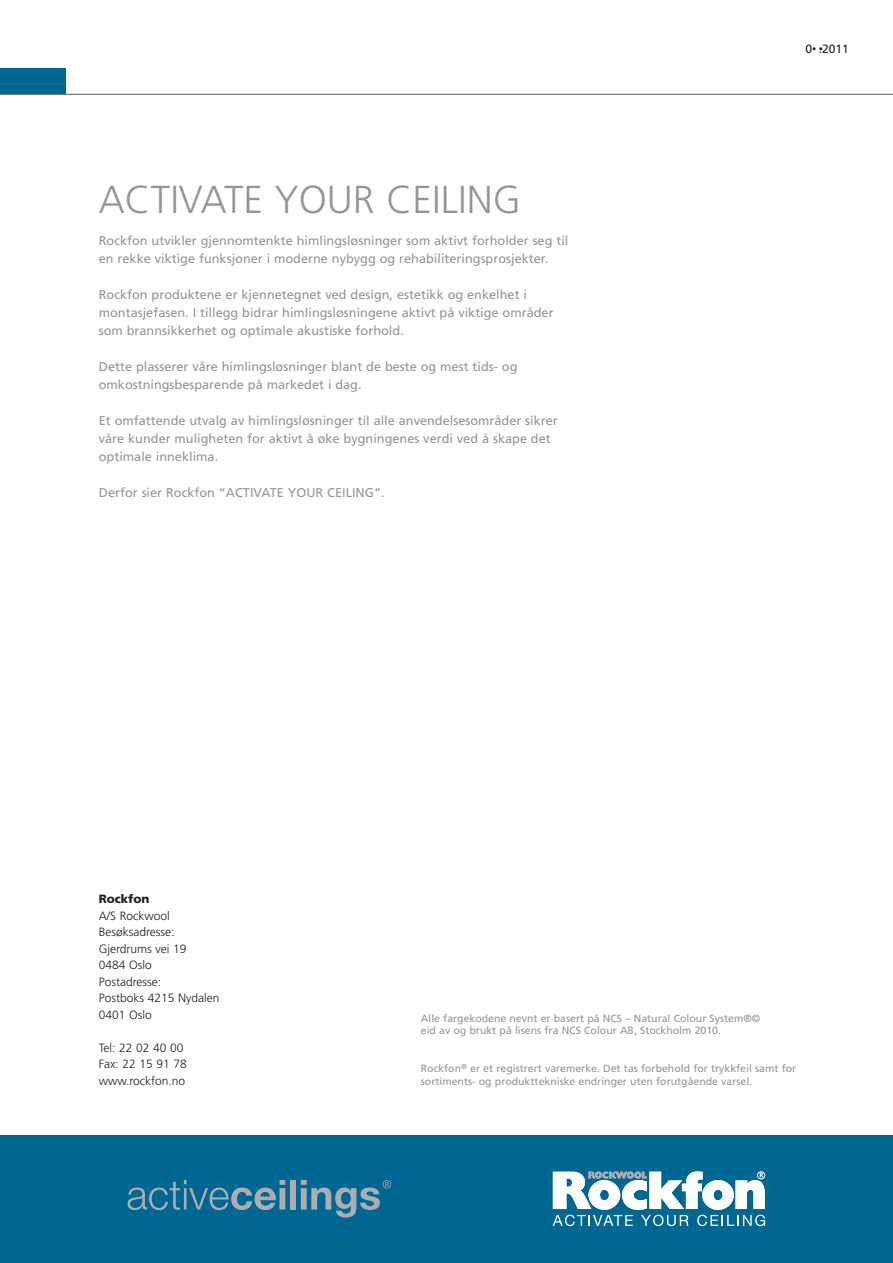
<style>
.page{position:relative;width:893px;height:1263px;background:#fff}
.page>*{position:absolute;margin:0;border:0;box-sizing:border-box;transform-origin:0 0}
.t1{font:300 39px "Frutiger";color:#939598}
.t2{font:12.75px/18px "Frutiger";color:#939598}
.t3{font:300 12px/16.5px "Frutiger";color:#231f20}
.t4{font:12px "Frutiger";color:#231f20}
.t5{font:900 12px "Frutiger";color:#231f20}
.t6{font:10.5px/12.6px "Frutiger";color:#939598}
.s1{font-family:"Arial"}
</style>
<div class="page">
<div style="left:0;top:1135px;width:893px;height:128px;background:#006792"></div>
<svg style="left:128px;top:1180px;width:157px;height:30px"></svg>
<div style="left:290px;top:1180px;width:6px;height:30px;background:#abadb0"></div>
<svg style="left:301px;top:1180px;width:90px;height:38px"></svg>
<hr style="left:0;top:94px;width:893px;height:1px;background:#6c6f74">
<div style="left:0;top:68px;width:66px;height:26px;background:#006792"></div>
<svg style="left:553px;top:1171px;width:212px;height:55px"></svg>
<h1 class="t1" style="left:99px;top:184px;width:423px">ACTIVATE YOUR CEILING</h1>
<p class="t2" style="left:99px;top:233px;width:471px">Rockfon utvikler gjennomtenkte himlingsløsninger som aktivt forholder seg til en rekke viktige funksjoner i moderne nybygg og rehabiliteringsprosjekter.</p>
<p class="t2" style="left:99px;top:287px;width:456px">Rockfon produktene er kjennetegnet ved design, estetikk og enkelhet i montasjefasen. I tillegg bidrar himlingsløsningene aktivt på viktige områder som brannsikkerhet og optimale akustiske forhold.</p>
<p class="t2" style="left:99px;top:359px;width:420px">Dette plasserer våre himlingsløsninger blant de beste og mest tids- og omkostningsbesparende på markedet i dag.</p>
<p class="t2" style="left:99px;top:413px;width:460px">Et omfattende utvalg av himlingsløsninger til alle anvendelsesområder sikrer våre kunder muligheten for aktivt å øke bygningenes verdi ved å skape det optimale inneklima.</p>
<p class="t2" style="left:99px;top:485px;width:287px">Derfor sier Rockfon “ACTIVATE YOUR CEILING“.</p>
<p class="t4" style="left:805px;top:44px;width:45px">0<span class="s1">• •</span>.2011</p>
<p class="t5" style="left:99px;top:894px;width:52px">Rockfon</p>
<p class="t3" style="left:99px;top:908px;width:122px">A/S Rockwool<br>Besøksadresse:<br>Gjerdrums vei 19<br>0484 Oslo<br>Postadresse:<br>Postboks 4215 Nydalen<br>0401 Oslo</p>
<p class="t3" style="left:99px;top:1040px;width:90px">Tel: 22 02 40 00<br>Fax: 22 15 91 78 www.rockfon.no</p>
<p class="t6" style="left:421px;top:1013px;width:341px">Alle fargekodene nevnt er basert på NCS – Natural Colour System®© eid av og brukt på lisens fra NCS Colour AB, Stockholm 2010.</p>
<p class="t6" style="left:421px;top:1063px;width:377px">Rockfon<sup>®</sup> er et registrert varemerke. Det tas forbehold for trykkfeil samt for sortiments- og produkttekniske endringer uten forutgående varsel.</p>
</div>
